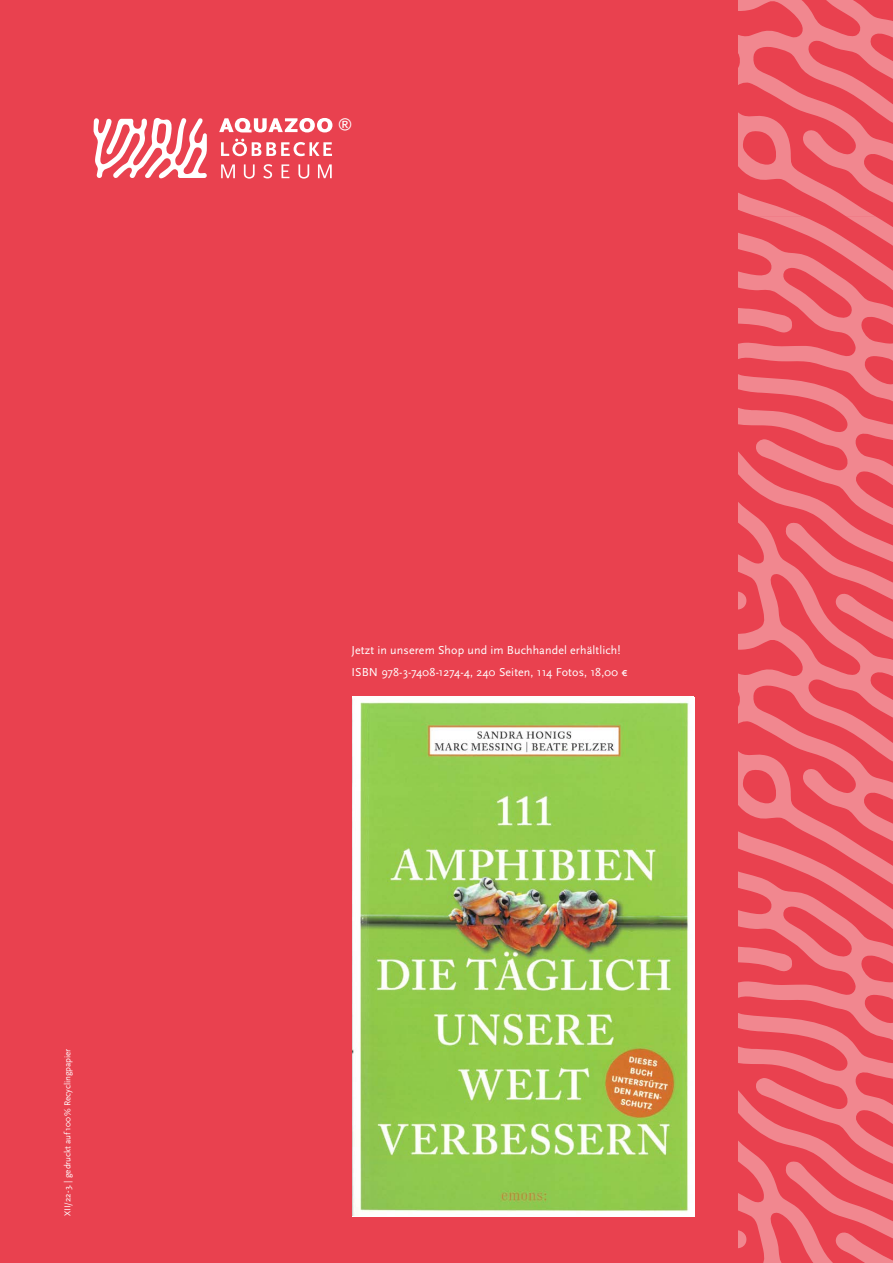
<style>
.page{position:relative;width:893px;height:1263px;background:#e9414f}
.page>*{position:absolute;margin:0;border:0;box-sizing:border-box;transform-origin:0 0}
.t1{font:15px "Scala Sans OT";color:#fff}
.t2{font:12px/22.5px "Scala Sans OT";letter-spacing:.01em;color:#fff}
.t3{font:9px "Scala Sans OT";letter-spacing:-.01em;color:#fff}
</style>
<div class="page">
<svg style="left:93px;top:118px;width:114px;height:61px"></svg>
<svg style="left:219px;top:118px;width:113px;height:38px"></svg>
<svg style="left:263px;top:164px;width:9px;height:14px"></svg>
<svg style="left:221px;top:164px;width:14px;height:14px"></svg>
<svg style="left:244px;top:164px;width:11px;height:15px"></svg>
<svg style="left:282px;top:164px;width:7px;height:14px"></svg>
<svg style="left:298px;top:164px;width:11px;height:15px"></svg>
<svg style="left:318px;top:164px;width:14px;height:14px"></svg>
<img style="left:352px;top:697px;width:342px;height:518px">
<svg style="left:738px;top:296px;width:155px;height:967px"></svg>
<svg style="left:738px;top:0;width:155px;height:296px"></svg>
<p class="t3" style="left:63px;top:1216px;width:169px;rotate:-90deg">XII/22-3. | gedruckt auf 100 % Recyclingpapier</p>
<p class="t1" style="left:338px;top:115px;width:16px">®</p>
<p class="t2" style="left:351px;top:639px;width:278px">Jetzt in unserem shop und im Buchhandel erhältlich!<br>IsBN 978-3-7408-1274-4, 240 seiten, 114 Fotos, 18,00 €</p>
</div>
